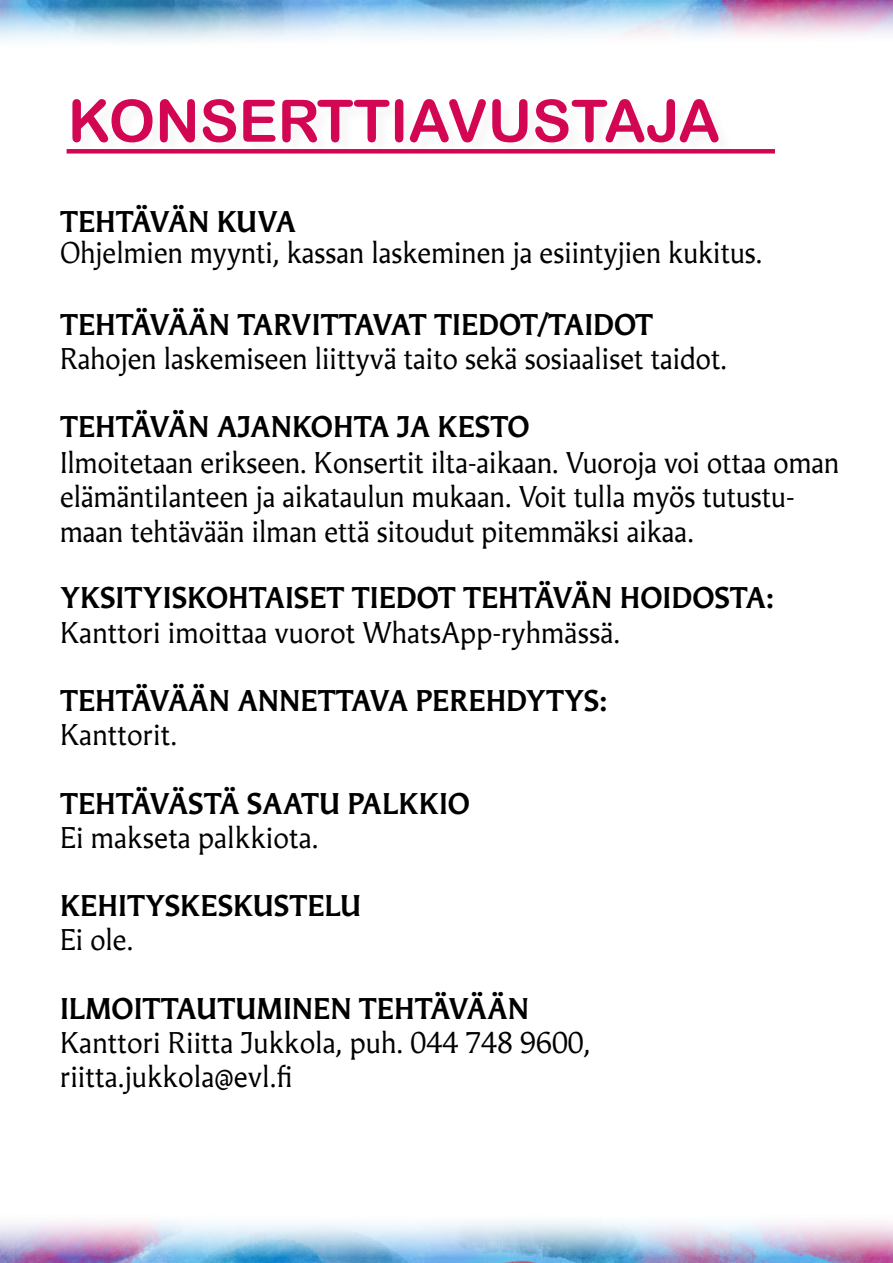
<style>
.page{position:relative;width:893px;height:1263px;background:#fff}
.page>*{position:absolute;margin:0;border:0;box-sizing:border-box;transform-origin:0 0}
.t1{font:58.5px "Arial Rounded MT Bold";color:#d30653}
.t2{font:28.5px/34.7px "Martti";color:#000}
.t3{font:700 28.5px/34.2px "Martti Teksti";color:#000}
.t4{font:28.5px/34.2px "Martti Teksti";color:#000}
.s1{font-family:"Martti Teksti";font-weight:700}
.s2{font-weight:400}
.s3{font-weight:700}
</style>
<div class="page">
<img style="left:0;top:1221px;width:893px;height:42px">
<img style="left:0;top:0;width:893px;height:42px">
<div style="left:67px;top:149px;width:708px;height:5px;background:#d30653"></div>
<p class="t1" style="left:68px;top:86px;width:654px">KONSERTTIAVUSTAJA</p>
<p class="t3" style="left:60px;top:204px;width:238px">TEHTÄVÄN KUVA</p>
<p class="t2" style="left:60px;top:236px;width:704px">Ohjelmien myynti, kassan laskeminen ja esiintyjien kukitus.</p>
<p class="t3" style="left:60px;top:307px;width:595px">TEHTÄVÄÄN TARVITTAVAT TIEDOT/TAIDOT</p>
<p class="t2" style="left:60px;top:341px;width:668px">Rahojen laskemiseen liittyvä taito sekä sosiaaliset taidot.</p>
<p class="t2" style="left:60px;top:410px;width:781px"><span class="s1">TEHTÄVÄN AJANKOHTA JA KESTO<br></span>Ilmoitetaan erikseen. Konsertit ilta-aikaan. Vuoroja voi ottaa oman elämäntilanteen ja aikataulun mukaan. Voit tulla myös tutustu&shy;maan tehtävään ilman että sitoudut pitemmäksi aikaa.</p>
<p class="t3" style="left:60px;top:580px;width:715px">YKSITYISKOHTAISET TIEDOT TEHTÄVÄN HOIDOSTA:</p>
<p class="t4" style="left:60px;top:615px;width:562px">Kanttori imoittaa vuorot WhatsApp-ryhmässä.</p>
<p class="t3" style="left:60px;top:683px;width:549px">TEHTÄVÄÄN ANNETTAVA PEREHDYTYS:<br><span class="s2">Kanttorit.</span></p>
<p class="t3" style="left:60px;top:785px;width:412px">TEHTÄVÄSTÄ SAATU PALKKIO</p>
<p class="t4" style="left:60px;top:820px;width:260px">Ei makseta palkkiota.</p>
<p class="t3" style="left:60px;top:888px;width:303px">KEHITYSKESKUSTELU</p>
<p class="t2" style="left:60px;top:923px;width:75px">Ei ole.</p>
<p class="t4" style="left:60px;top:991px;width:532px"><span class="s3">ILMOITTAUTUMINEN TEHTÄVÄÄN<br></span>Kanttori Riitta Jukkola, puh. 044 748 9600,</p>
<p class="t4" style="left:60px;top:1060px;width:234px">riitta.jukkola@evl.fi</p>
</div>
